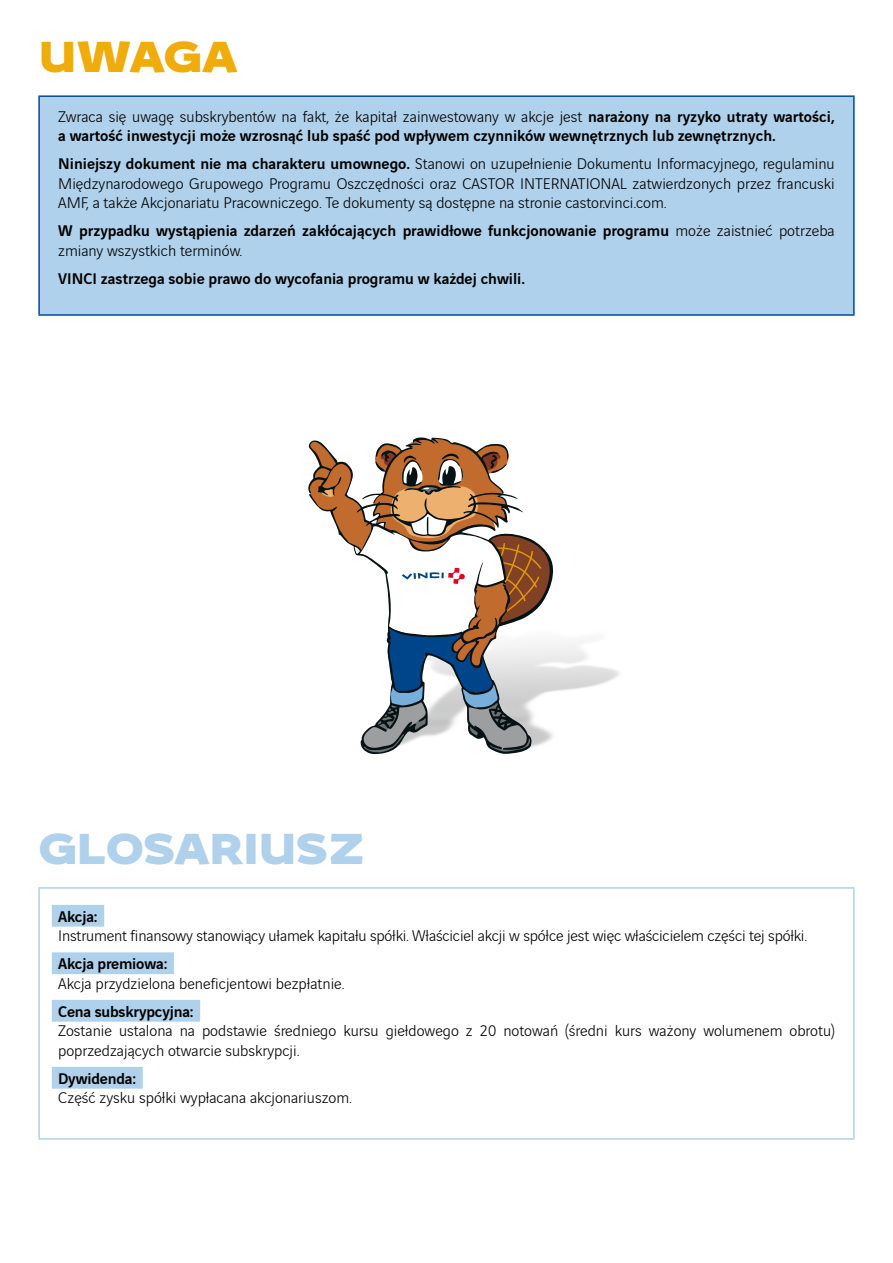
<style>
.page{position:relative;width:893px;height:1263px;background:#fff}
.page>*{position:absolute;margin:0;border:0;box-sizing:border-box;transform-origin:0 0}
.t1{font:900 46.5px "Vinci Sans Expanded";color:#b0d1eb}
.t2{font:900 46.5px "Vinci Sans Expanded";letter-spacing:-.02em;color:#efac0a}
.t3{font:300 16.5px/19.5px "Vinci Sans";color:#000;text-align:justify}
.t4{font:500 16.5px/19.5px "Vinci Sans";color:#000}
.s1{font-weight:300}
.s2{font-weight:500}
</style>
<div class="page">
<svg style="left:369px;top:570px;width:192px;height:184px"></svg>
<svg style="left:308px;top:437px;width:245px;height:316px"></svg>
<div style="left:39px;top:96px;width:815px;height:219px;background:#b0d1eb"></div>
<hr style="left:38px;top:95px;width:817px;height:2px;background:#004b99">
<hr style="left:38px;top:97px;width:2px;height:217px;background:#004b99">
<hr style="left:853px;top:97px;width:2px;height:217px;background:#004b99">
<hr style="left:38px;top:314px;width:817px;height:2px;background:#004b99">
<hr style="left:38px;top:887px;width:817px;height:2px;background:#b0d1eb">
<hr style="left:38px;top:889px;width:2px;height:249px;background:#b0d1eb">
<hr style="left:853px;top:889px;width:2px;height:249px;background:#b0d1eb">
<hr style="left:38px;top:1138px;width:817px;height:2px;background:#b0d1eb">
<div style="left:52px;top:905px;width:52px;height:22px;background:#b0d1eb"></div>
<div style="left:52px;top:952px;width:122px;height:22px;background:#b0d1eb"></div>
<div style="left:52px;top:1000px;width:148px;height:22px;background:#b0d1eb"></div>
<div style="left:52px;top:1067px;width:91px;height:22px;background:#b0d1eb"></div>
<h1 class="t2" style="left:38px;top:21px;width:201px">UWAGA</h1>
<p class="t4" style="left:58px;top:105px;width:778px"><span class="s1">Zwraca się uwagę subskrybentów na fakt, że kapitał zainwestowany w akcje jest</span> narażony na ryzyko utraty wartości, a wartość inwestycji może wzrosnąć lub spaść pod wpływem czynników wewnętrznych lub zewnętrznych.</p>
<p class="t3" style="left:58px;top:153px;width:778px"><span class="s2">Niniejszy dokument nie ma charakteru umownego.</span> Stanowi on uzupełnienie Dokumentu Informacyjnego, regulaminu Międzynarodowego Grupowego Programu Oszczędności oraz CASTOR INTERNATIONAL zatwierdzonych przez francuski AMF, a także Akcjonariatu Pracowniczego. Te dokumenty są dostępne na stronie castor.vinci.com.</p>
<p class="t4" style="left:58px;top:219px;width:778px">W przypadku wystąpienia zdarzeń zakłócających prawidłowe funkcjonowanie programu <span class="s1">może zaistnieć potrzeba zmiany wszystkich terminów.</span></p>
<p class="t4" style="left:58px;top:267px;width:468px">VINCI zastrzega sobie prawo do wycofania programu w każdej chwili.</p>
<h1 class="t1" style="left:38px;top:812px;width:328px">GLOSARIUSZ</h1>
<p class="t4" style="left:58px;top:905px;width:41px">Akcja:</p>
<p class="t3" style="left:58px;top:925px;width:750px">Instrument finansowy stanowiący ułamek kapitału spółki. Właściciel akcji w spółce jest więc właścicielem części tej spółki.</p>
<p class="t4" style="left:58px;top:953px;width:111px">Akcja premiowa:</p>
<p class="t3" style="left:58px;top:972px;width:288px">Akcja przydzielona beneficjentowi bezpłatnie.</p>
<p class="t4" style="left:58px;top:1000px;width:137px">Cena subskrypcyjna:</p>
<p class="t3" style="left:58px;top:1020px;width:778px">Zostanie ustalona na podstawie średniego kursu giełdowego z 20 notowań (średni kurs ważony wolumenem obrotu) poprzedzających otwarcie subskrypcji.</p>
<p class="t4" style="left:58px;top:1067px;width:79px">Dywidenda:</p>
<p class="t3" style="left:58px;top:1087px;width:295px">Część zysku spółki wypłacana akcjonariuszom.</p>
</div>
